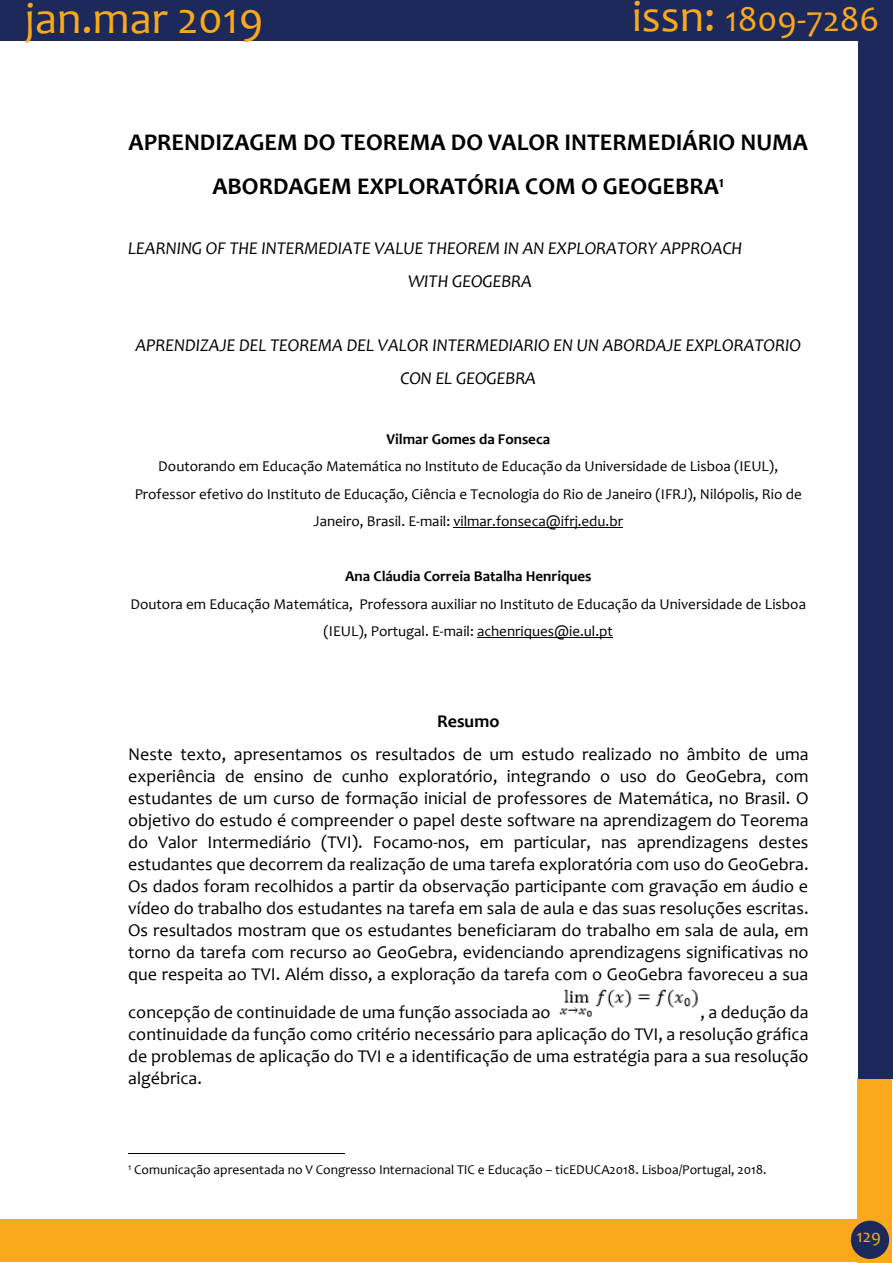
<style>
.page{position:relative;width:893px;height:1263px;background:#fff}
.page>*{position:absolute;margin:0;border:0;box-sizing:border-box;transform-origin:0 0}
.t1{font:45px "Candara";color:#f9a91b}
.t2{font:36px "Candara";color:#f9a91b}
.t3{font:700 24px/44px "Candara";color:#000;text-align:center}
.t4{font:18px/21.9px "Candara";color:#000;text-align:justify}
.t5{font:italic 18px/33px "Candara";color:#000}
.t6{font:18px "Candara";color:#f9a91b}
.t7{font:15px/27.5px "Candara";color:#000;text-align:center}
.t8{font:13.5px "Candara";color:#000}
.s1{font-size:45px}
.s2{font-weight:700}
</style>
<div class="page">
<div style="left:858px;top:0;width:34px;height:1079px;background:#1d295a"></div>
<div style="left:0;top:0;width:890px;height:41px;background:#1d295a"></div>
<div style="left:857px;top:1079px;width:34px;height:184px;background:#f9a91b"></div>
<div style="left:0;top:1219px;width:860px;height:43px;background:#f9a91b"></div>
<div style="left:851px;top:1221px;width:38px;height:38px;background:#1d295a;border-radius:50%"></div>
<hr style="left:453px;top:527px;width:170px;height:1px;background:#000">
<hr style="left:477px;top:637px;width:136px;height:1px;background:#000">
<hr style="left:128px;top:1153px;width:216px;height:1px;background:#000">
<img style="left:559px;top:989px;width:139px;height:28px">
<h1 class="t1" style="left:25px;top:-9px;width:240px">jan.mar 2019</h1>
<h2 class="t2" style="left:632px;top:-3px;width:249px"><span class="s1">issn:</span> 1809-7286</h2>
<p class="t3" style="left:129px;top:120px;width:681px">APRENDIZAGEM DO TEOREMA DO VALOR INTERMEDIÁRIO NUMA<br>ABORDAGEM EXPLORATÓRIA COM O GEOGEBRA<sup>1</sup></p>
<p class="t5" style="left:408px;top:232px;width:336px;text-indent:-280px">LEARNING OF THE INTERMEDIATE VALUE THEOREM IN AN EXPLORATORY APPROACH<br>WITH GEOGEBRA</p>
<p class="t5" style="left:135px;top:328px;width:667px;text-align:center">APRENDIZAJE DEL TEOREMA DEL VALOR INTERMEDIARIO EN UN ABORDAJE EXPLORATORIO<br>CON EL GEOGEBRA</p>
<p class="t7" style="left:135px;top:425px;width:669px"><span class="s2">Vilmar Gomes da Fonseca<br></span>Doutorando em Educação Matemática no Instituto de Educação da Universidade de Lisboa (IEUL), Professor efetivo do Instituto de Educação, Ciência e Tecnologia do Rio de Janeiro (IFRJ), Nilópolis, Rio de Janeiro, Brasil. E-mail: vilmar.fonseca@ifrj.edu.br</p>
<p class="t7" style="left:131px;top:562px;width:677px"><span class="s2">Ana Cláudia Correia Batalha Henriques<br></span>Doutora em Educação Matemática, Professora auxiliar no Instituto de Educação da Universidade de Lisboa (IEUL), Portugal. E-mail: achenriques@ie.ul.pt</p>
<p class="t4" style="left:128px;top:704px;width:682px;line-height:33px;text-align:center"><span class="s2">Resumo<br></span>Neste texto, apresentamos os resultados de um estudo realizado no âmbito de uma</p>
<p class="t4" style="left:128px;top:765px;width:682px">experiência de ensino de cunho exploratório, integrando o uso do GeoGebra, com estudantes de um curso de formação inicial de professores de Matemática, no Brasil. O objetivo do estudo é compreender o papel deste software na aprendizagem do Teorema do Valor Intermediário (TVI). Focamo-nos, em particular, nas aprendizagens destes estudantes que decorrem da realização de uma tarefa exploratória com uso do GeoGebra.<br>Os dados foram recolhidos a partir da observação participante com gravação em áudio e vídeo do trabalho dos estudantes na tarefa em sala de aula e das suas resoluções escritas.<br>Os resultados mostram que os estudantes beneficiaram do trabalho em sala de aula, em torno da tarefa com recurso ao GeoGebra, evidenciando aprendizagens significativas no que respeita ao TVI. Além disso, a exploração da tarefa com o GeoGebra favoreceu a sua</p>
<p class="t4" style="left:128px;top:1001px;width:424px">concepção de continuidade de uma função associada ao</p>
<p class="t4" style="left:128px;top:1001px;width:682px;text-indent:572px">, a dedução da continuidade da função como critério necessário para aplicação do TVI, a resolução gráfica de problemas de aplicação do TVI e a identificação de uma estratégia para a sua resolução algébrica.</p>
<p class="t8" style="left:128px;top:1161px;width:640px"><sup>1</sup> Comunicação apresentada no V Congresso Internacional TIC e Educação – ticEDUCA2018. Lisboa/Portugal, 2018.</p>
<p class="t6" style="left:856px;top:1224px;width:26px">129</p>
</div>
